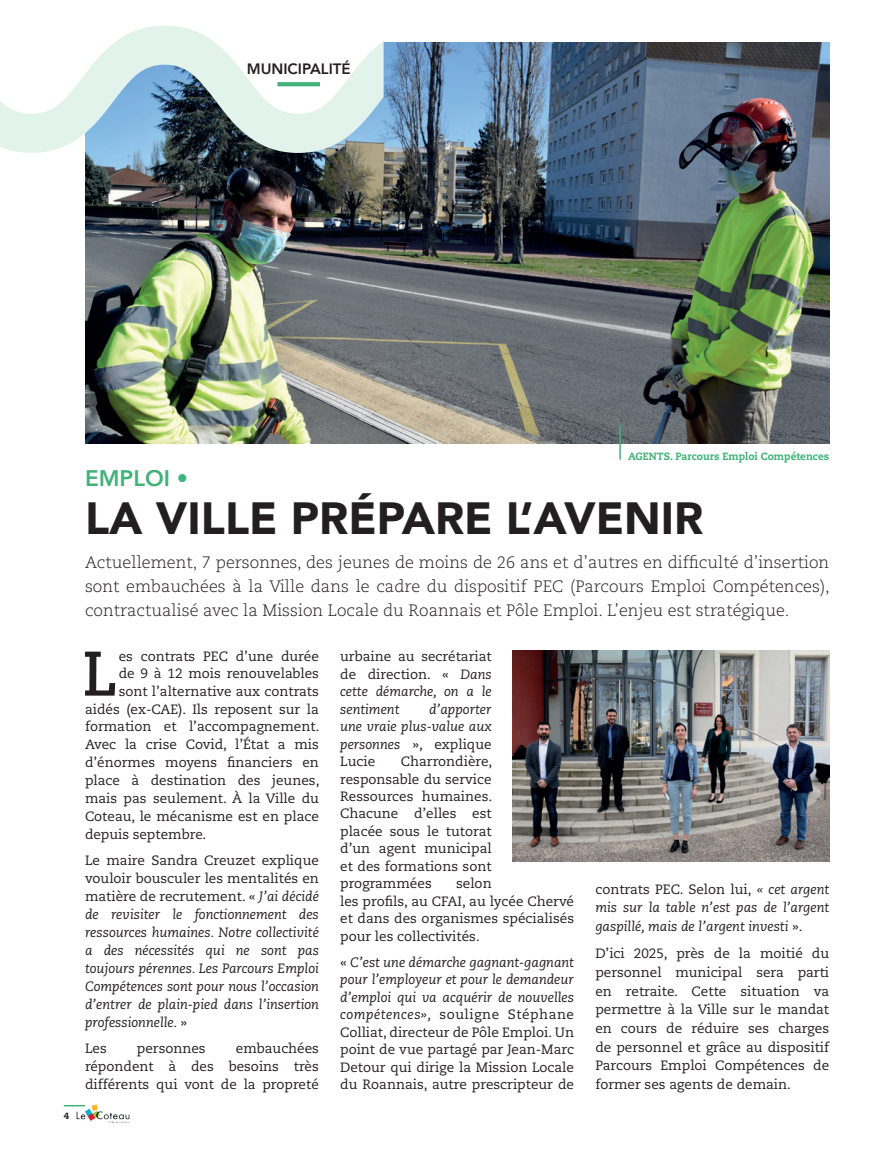
<style>
.page{position:relative;width:893px;height:1149px;background:#fff}
.page>*{position:absolute;margin:0;border:0;box-sizing:border-box;transform-origin:0 0}
.t1{font:700 62.85px "Caecilia LT Std";color:#231f20}
.t2{font:900 45px "Avenir";color:#231f20}
.t3{font:800 22.5px "Avenir";color:#41b279}
.t4{font:300 16.5px/24px "Caecilia LT Std";color:#231f20;text-align:justify}
.t5{font:800 15px "Avenir";color:#231f20}
.t6{font:13.5px/17.4px "Caecilia LT Std";color:#231f20;text-align:justify}
.t7{font:italic 13.5px/17.9px "Caecilia LT Std";color:#231f20;text-align:justify}
.t8{font:800 10.5px "Caecilia LT Std";color:#41b279;scale:.96 1}
.t9{font:800 9px "Caecilia LT Std";color:#231f20}
.s1{font-style:normal}
.s2{font-style:italic}
</style>
<div class="page">
<hr style="left:64px;top:1104px;width:21px;height:2px;background:#41b279">
<img style="left:77px;top:1104px;width:53px;height:19px">
<img style="left:85px;top:43px;width:744px;height:400px">
<svg style="left:0;top:26px;width:384px;height:127px"></svg>
<svg style="left:277px;top:82px;width:43px;height:4px"></svg>
<img style="left:513px;top:650px;width:316px;height:211px">
<hr style="left:619px;top:425px;width:2px;height:34px;background:#41b279">
<p class="t5" style="left:247px;top:58px;width:105px">MUNICIPALITÉ</p>
<p class="t9" style="left:64px;top:1109px;width:7px">4</p>
<p class="t8" style="left:628px;top:449px;width:211px">AGENTS. Parcours Emploi Compétences</p>
<h3 class="t3" style="left:85px;top:461px;width:104px">EMPLOI •</h3>
<h2 class="t2" style="left:85px;top:480px;width:620px">LA VILLE PRÉPARE L’AVENIR</h2>
<p class="t4" style="left:85px;top:550px;width:746px">Actuellement, 7 personnes, des jeunes de moins de 26 ans et d’autres en difficulté d’insertion sont embauchées à la Ville dans le cadre du dispositif PEC (Parcours Emploi Compétences), contractualisé avec la Mission Locale du Roannais et Pôle Emploi. L’enjeu est stratégique.</p>
<h1 class="t1" style="left:83px;top:636px;width:38px">L</h1>
<p class="t6" style="left:119px;top:647px;width:202px">es contrats PEC d’une durée</p>
<p class="t6" style="left:119px;top:665px;width:202px">de 9 à 12 mois renouvelables</p>
<p class="t6" style="left:119px;top:682px;width:202px">sont l’alternative aux contrats</p>
<p class="t6" style="left:85px;top:700px;width:235px">aidés (ex-CAE). Ils reposent sur la</p>
<p class="t6" style="left:85px;top:718px;width:236px">formation et l’accompagnement.</p>
<p class="t6" style="left:85px;top:736px;width:235px">Avec la crise Covid, l’État a mis</p>
<p class="t6" style="left:85px;top:754px;width:235px">d’énormes moyens financiers en</p>
<p class="t6" style="left:85px;top:771px;width:236px">place à destination des jeunes,</p>
<p class="t6" style="left:85px;top:789px;width:235px">mais pas seulement. À la Ville du</p>
<p class="t6" style="left:85px;top:807px;width:235px">Coteau, le mécanisme est en place</p>
<p class="t6" style="left:85px;top:825px;width:123px">depuis septembre.</p>
<p class="t7" style="left:85px;top:851px;width:235px"><span class="s1">Le maire Sandra Creuzet explique vouloir bousculer les mentalités en matière de recrutement. «</span> J’ai décidé de revisiter le fonctionnement des ressources humaines. Notre collectivité a des nécessités qui ne sont pas toujours pérennes. Les Parcours Emploi Compétences sont pour nous l’occasion d’entrer de plain-pied dans l’insertion professionnelle. <span class="s1">»</span></p>
<p class="t6" style="left:85px;top:1039px;width:23px">Les</p>
<p class="t6" style="left:137px;top:1039px;width:70px">personnes</p>
<p class="t6" style="left:85px;top:1039px;width:235px;line-height:17.9px;text-indent:151px">embauchées répondent à des besoins très différents qui vont de la propreté</p>
<p class="t6" style="left:340px;top:648px;width:153px">urbaine au secrétariat de direction. « <span class="s2">Dans cette démarche, on a le sentiment</span></p>
<p class="t7" style="left:340px;top:700px;width:153px;line-height:17.4px;text-indent:89px">d’apporter une vraie plus-value aux personnes <span class="s1">», explique Lucie</span></p>
<p class="t6" style="left:340px;top:752px;width:153px;text-indent:61px">Charrondière, responsable du service Ressources humaines.<br>Chacune d’elles est placée sous le tutorat d’un agent municipal et des formations sont programmées</p>
<p class="t6" style="left:340px;top:874px;width:235px;text-align:left;text-indent:116px">selon<br>les profils, au CFAI, au lycée Chervé et dans des organismes spécialisés pour les collectivités.</p>
<p class="t6" style="left:340px;top:953px;width:235px">« <span class="s2">C’est une démarche gagnant-gagnant pour l’employeur et pour le demandeur d’emploi qui va acquérir de nouvelles compétences »,</span> souligne Stéphane Colliat, directeur de Pôle Emploi. Un point de vue partagé par Jean-Marc Detour qui dirige la Mission Locale du Roannais, autre prescripteur de</p>
<p class="t7" style="left:595px;top:879px;width:235px;line-height:18.6px"><span class="s1">contrats PEC. Selon lui,</span> « cet argent mis sur la table n’est pas de l’argent gaspillé, mais de l’argent investi <span class="s1">».</span></p>
<p class="t6" style="left:595px;top:944px;width:235px;line-height:18.6px">D’ici 2025, près de la moitié du personnel municipal sera parti en retraite. Cette situation va permettre à la Ville sur le mandat en cours de réduire ses charges de personnel et grâce au dispositif Parcours Emploi Compétences de former ses agents de demain.</p>
</div>
